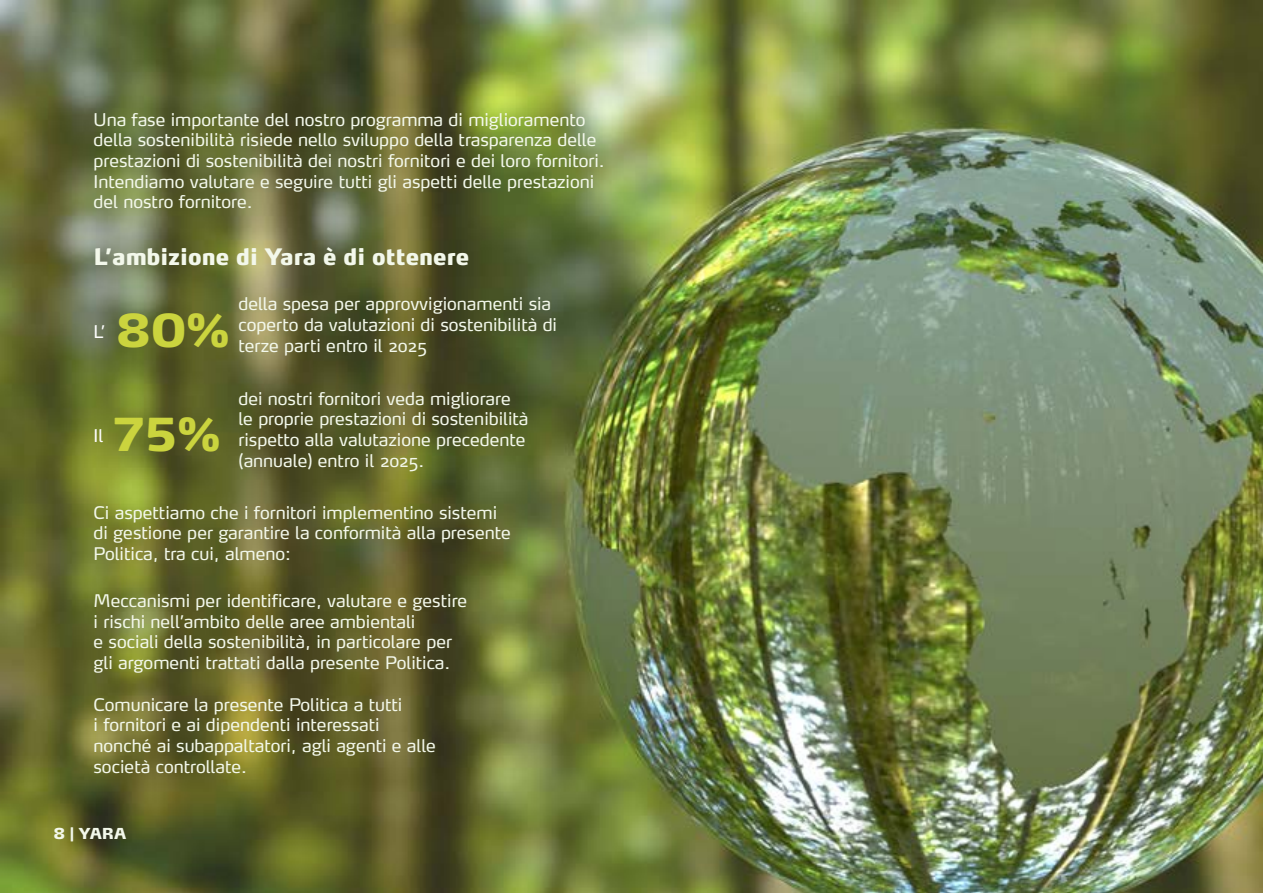
<style>
.page{position:relative;width:1263px;height:893px;background:#fff}
.page>*{position:absolute;margin:0;border:0;box-sizing:border-box;transform-origin:0 0}
.t1{font:900 45px "Max LF";color:#cbd43e}
.t2{font:900 22.5px "Max LF";color:#f3f8eb}
.t3{font:17.25px/20.7px "Max";color:#f3f8eb}
.t4{font:17.25px "Max";color:#fff}
.t5{font:900 15px "Max LF";color:#f3f8eb}
</style>
<div class="page">
<img style="left:0;top:0;width:1263px;height:893px">
<p class="t3" style="left:94px;top:109px;width:513px">Una fase importante del nostro programma di miglioramento della sostenibilità risiede nello sviluppo della trasparenza delle prestazioni di sostenibilità dei nostri fornitori e dei loro fornitori.<br>Intendiamo valutare e seguire tutti gli aspetti delle prestazioni del nostro fornitore.</p>
<h3 class="t2" style="left:94px;top:242px;width:377px">L’ambizione di Yara è di ottenere</h3>
<p class="t3" style="left:238px;top:293px;width:320px">della spesa per approvvigionamenti sia coperto da valutazioni di sostenibilità di</p>
<h1 class="t4" style="left:94px;top:321px;width:13px">L’</h1>
<h1 class="t1" style="left:116px;top:302px;width:114px">80%</h1>
<p class="t3" style="left:238px;top:335px;width:190px">terze parti entro il 2025</p>
<p class="t3" style="left:238px;top:388px;width:292px">dei nostri fornitori veda migliorare le proprie prestazioni di sostenibilità</p>
<p class="t4" style="left:94px;top:425px;width:11px">Il</p>
<p class="t1" style="left:114px;top:406px;width:107px">75%</p>
<p class="t3" style="left:238px;top:429px;width:288px">rispetto alla valutazione precedente (annuale) entro il 2025.</p>
<p class="t3" style="left:94px;top:502px;width:419px">Ci aspettiamo che i fornitori implementino sistemi di gestione per garantire la conformità alla presente<br>Politica, tra cui, almeno:</p>
<p class="t3" style="left:94px;top:590px;width:375px">Meccanismi per identificare, valutare e gestire i rischi nell’ambito delle aree ambientali<br>e sociali della sostenibilità, in particolare per gli argomenti trattati dalla presente Politica.</p>
<p class="t3" style="left:94px;top:694px;width:344px">Comunicare la presente Politica a tutti<br>i fornitori e ai dipendenti interessati nonché ai subappaltatori, agli agenti e alle società controllate.</p>
<h5 class="t5" style="left:53px;top:824px;width:75px">8 | YARA</h5>
</div>
